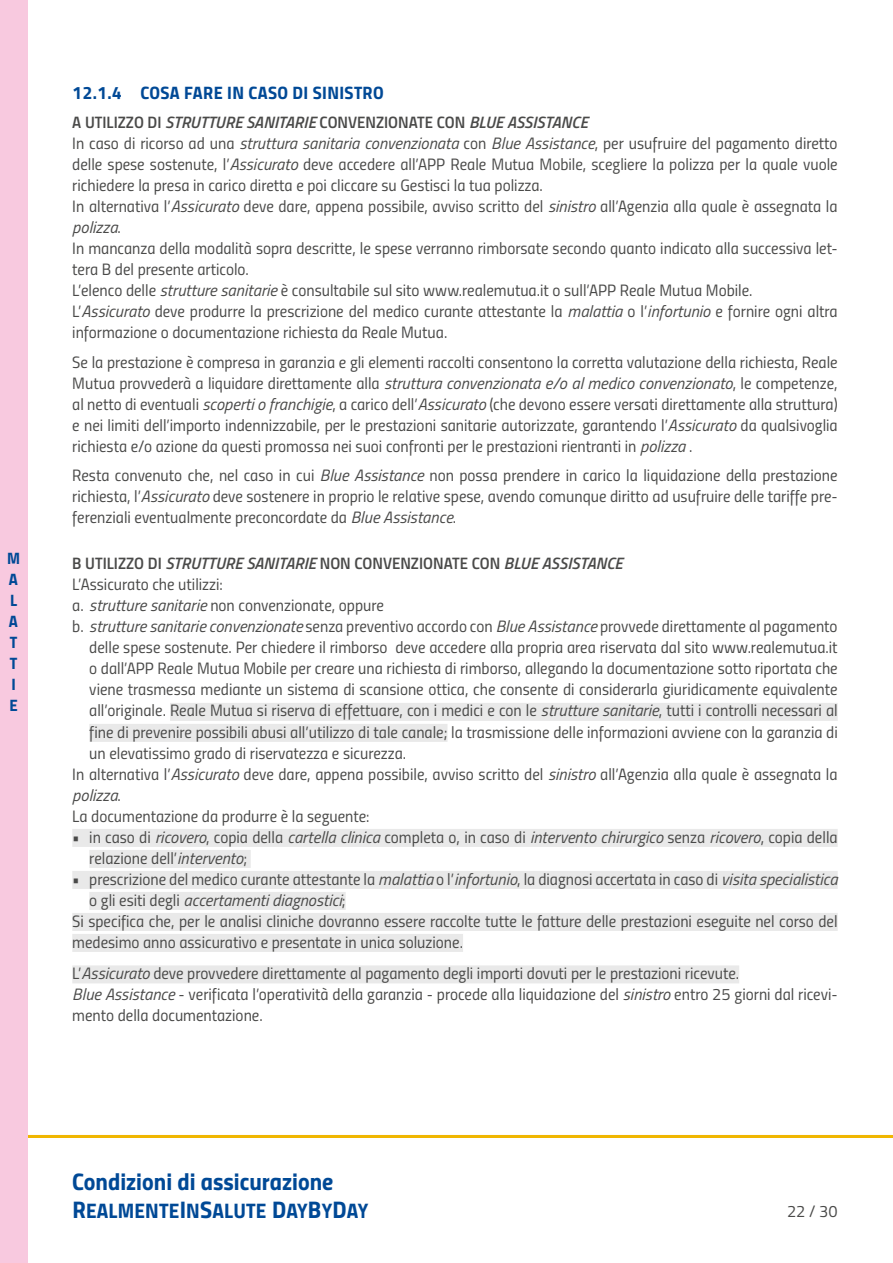
<style>
.page{position:relative;width:893px;height:1263px;background:#fff}
.page>*{position:absolute;margin:0;border:0;box-sizing:border-box;transform-origin:0 0}
.t1{font:24px "Titillium Bold Upright";color:#004996}
.t2{font:21px "Titillium Bold Upright";letter-spacing:.01em;color:#004996}
.t3{font:18px "Titillium Bold Upright";letter-spacing:.02em;color:#004996}
.t4{font:16.5px/21px "Titillium Regular Upright";color:#4a4a49}
.t5{font:italic 600 16.5px "Titillium";color:#4a4a49}
.t6{font:italic 16.5px "Titillium";color:#4a4a49}
.t7{font:16.5px/21px "Titillium Bold Upright";color:#004996}
.s1{font-family:"Titillium Semibold Upright";font-weight:400;font-style:normal}
.s2{font-family:"Titillium";font-style:italic}
.s3{font-family:"Titillium Regular Upright";font-style:normal}
.s4{font-size:24px}
</style>
<div class="page">
<hr style="left:0;top:1135px;width:893px;height:3px;background:#f0b600">
<div style="left:0;top:0;width:27px;height:1263px;background:#f8c9df"></div>
<div style="left:170px;top:703px;width:668px;height:18px;background:#e9e9e9"></div>
<div style="left:89px;top:724px;width:359px;height:18px;background:#e9e9e9"></div>
<div style="left:72px;top:829px;width:766px;height:18px;background:#e9e9e9"></div>
<div style="left:89px;top:850px;width:162px;height:18px;background:#e9e9e9"></div>
<div style="left:72px;top:871px;width:766px;height:18px;background:#e9e9e9"></div>
<div style="left:89px;top:892px;width:257px;height:18px;background:#e9e9e9"></div>
<div style="left:72px;top:913px;width:766px;height:18px;background:#e9e9e9"></div>
<div style="left:72px;top:934px;width:391px;height:18px;background:#e9e9e9"></div>
<div style="left:72px;top:965px;width:667px;height:18px;background:#e9e9e9"></div>
<p class="t7" style="left:7px;top:547px;width:14px">M<br>A<br>L<br>A<br>T<br>T<br>I<br>E</p>
<p class="t3" style="left:72px;top:78px;width:313px">12.1.4 COSA FARE IN CASO DI SINISTRO</p>
<p class="t5" style="left:72px;top:110px;width:517px"><span class="s1">A UTILIZZO DI</span> STRUTTURE SANITARIE <span class="s1">CONVENZIONATE CON</span> BLUE ASSISTANCE</p>
<p class="t4" style="left:72px;top:132px;width:767px">In caso di ricorso ad una <span class="s2">struttura sanitaria convenzionata</span> con <span class="s2">Blue Assistance</span>, per usufruire del pagamento diretto delle spese sostenute, l’<span class="s2">Assicurato</span> deve accedere all’APP Reale Mutua Mobile, scegliere la polizza per la quale vuole richiedere la presa in carico diretta e poi cliccare su Gestisci la tua polizza.<br>In alternativa l’<span class="s2">Assicurato</span> deve dare, appena possibile, avviso scritto del <span class="s2">sinistro</span> all’Agenzia alla quale è assegnata la</p>
<p class="t6" style="left:72px;top:215px;width:50px">polizza<span class="s3">.</span></p>
<p class="t4" style="left:72px;top:237px;width:767px">In mancanza della modalità sopra descritte, le spese verranno rimborsate secondo quanto indicato alla successiva let&shy;tera B del presente articolo.<br>L’elenco delle <span class="s2">strutture sanitarie</span> è consultabile sul sito www.realemutua.it o sull’APP Reale Mutua Mobile.<br>L’<span class="s2">Assicurato</span> deve produrre la prescrizione del medico curante attestante la <span class="s2">malattia</span> o l’<span class="s2">infortunio</span> e fornire ogni altra informazione o documentazione richiesta da Reale Mutua.</p>
<p class="t4" style="left:72px;top:350px;width:767px;text-align:justify">Se la prestazione è compresa in garanzia e gli elementi raccolti consentono la corretta valutazione della richiesta, Reale Mutua provvederà a liquidare direttamente alla <span class="s2">struttura convenzionata e/o al medico convenzionato</span>, le competenze, al netto di eventuali <span class="s2">scoperti o franchigie</span>, a carico dell’<span class="s2">Assicurato</span> (che devono essere versati direttamente alla struttura) e nei limiti dell’importo indennizzabile, per le prestazioni sanitarie autorizzate, garantendo l’<span class="s2">Assicurato</span> da qualsivoglia richiesta e/o azione da questi promossa nei suoi confronti per le prestazioni rientranti in <span class="s2">polizza</span> .</p>
<p class="t4" style="left:72px;top:464px;width:767px;text-align:justify">Resta convenuto che, nel caso in cui <span class="s2">Blue Assistance</span> non possa prendere in carico la liquidazione della prestazione richiesta, l’<span class="s2">Assicurato</span> deve sostenere in proprio le relative spese, avendo comunque diritto ad usufruire delle tariffe pre&shy;ferenziali eventualmente preconcordate da <span class="s2">Blue Assistance</span>.</p>
<p class="t5" style="left:72px;top:551px;width:552px"><span class="s1">B UTILIZZO DI</span> STRUTTURE SANITARIE <span class="s1">NON CONVENZIONATE CON</span> BLUE ASSISTANCE</p>
<p class="t4" style="left:72px;top:573px;width:152px">L’Assicurato che utilizzi:</p>
<p class="t4" style="left:72px;top:594px;width:313px">a. <span class="s2">strutture sanitarie</span> non convenzionate, oppure</p>
<p class="t4" style="left:72px;top:615px;width:767px">b. <span class="s2">strutture sanitarie convenzionate</span> senza preventivo accordo con <span class="s2">Blue Assistance</span> provvede direttamente al pagamento</p>
<p class="t4" style="left:89px;top:636px;width:750px">delle spese sostenute. Per chiedere il rimborso deve accedere alla propria area riservata dal sito www.realemutua.it</p>
<p class="t4" style="left:89px;top:657px;width:750px">o dall’APP Reale Mutua Mobile per creare una richiesta di rimborso, allegando la documentazione sotto riportata che</p>
<p class="t4" style="left:89px;top:678px;width:750px">viene trasmessa mediante un sistema di scansione ottica, che consente di considerarla giuridicamente equivalente</p>
<p class="t4" style="left:89px;top:699px;width:750px">all’originale. Reale Mutua si riserva di effettuare, con i medici e con le <span class="s2">strutture sanitarie</span>, tutti i controlli necessari al</p>
<p class="t4" style="left:89px;top:720px;width:750px">fine di prevenire possibili abusi all’utilizzo di tale canale; la trasmissione delle informazioni avviene con la garanzia di</p>
<p class="t4" style="left:89px;top:741px;width:318px">un elevatissimo grado di riservatezza e sicurezza.</p>
<p class="t4" style="left:72px;top:762px;width:767px">In alternativa l’<span class="s2">Assicurato</span> deve dare, appena possibile, avviso scritto del <span class="s2">sinistro</span> all’Agenzia alla quale è assegnata la</p>
<p class="t6" style="left:72px;top:783px;width:50px">polizza<span class="s3">.</span></p>
<p class="t4" style="left:72px;top:804px;width:299px">La documentazione da produrre è la seguente:</p>
<p class="t4" style="left:89px;top:825px;width:750px;text-indent:-17px">• in caso di <span class="s2">ricovero</span>, copia della <span class="s2">cartella clinica</span> completa o, in caso di <span class="s2">intervento chirurgico</span> senza <span class="s2">ricovero</span>, copia della relazione dell’<span class="s2">intervento</span>;</p>
<p class="t4" style="left:72px;top:867px;width:767px">• prescrizione del medico curante attestante la <span class="s2">malattia</span> o l’<span class="s2">infortunio</span>, la diagnosi accertata in caso di <span class="s2">visita specialistica</span></p>
<p class="t6" style="left:89px;top:888px;width:258px"><span class="s3">o gli esiti degli</span> accertamenti diagnostici<span class="s3">;</span></p>
<p class="t4" style="left:72px;top:909px;width:767px">Si specifica che, per le analisi cliniche dovranno essere raccolte tutte le fatture delle prestazioni eseguite nel corso del medesimo anno assicurativo e presentate in unica soluzione.</p>
<p class="t4" style="left:72px;top:962px;width:767px">L’<span class="s2">Assicurato</span> deve provvedere direttamente al pagamento degli importi dovuti per le prestazioni ricevute.<br><span class="s2">Blue Assistance</span> - verificata l’operatività della garanzia - procede alla liquidazione del <span class="s2">sinistro</span> entro 25 giorni dal ricevi&shy;mento della documentazione.</p>
<h1 class="t1" style="left:72px;top:1162px;width:263px">Condizioni di assicurazione</h1>
<p class="t2" style="left:72px;top:1194px;width:297px"><span class="s4">R</span>EALMENTE<span class="s4">I</span>N<span class="s4">S</span>ALUTE <span class="s4">D</span>AY<span class="s4">B</span>Y<span class="s4">D</span>AY</p>
<p class="t4" style="left:787px;top:1200px;width:52px">22 / 30</p>
</div>
